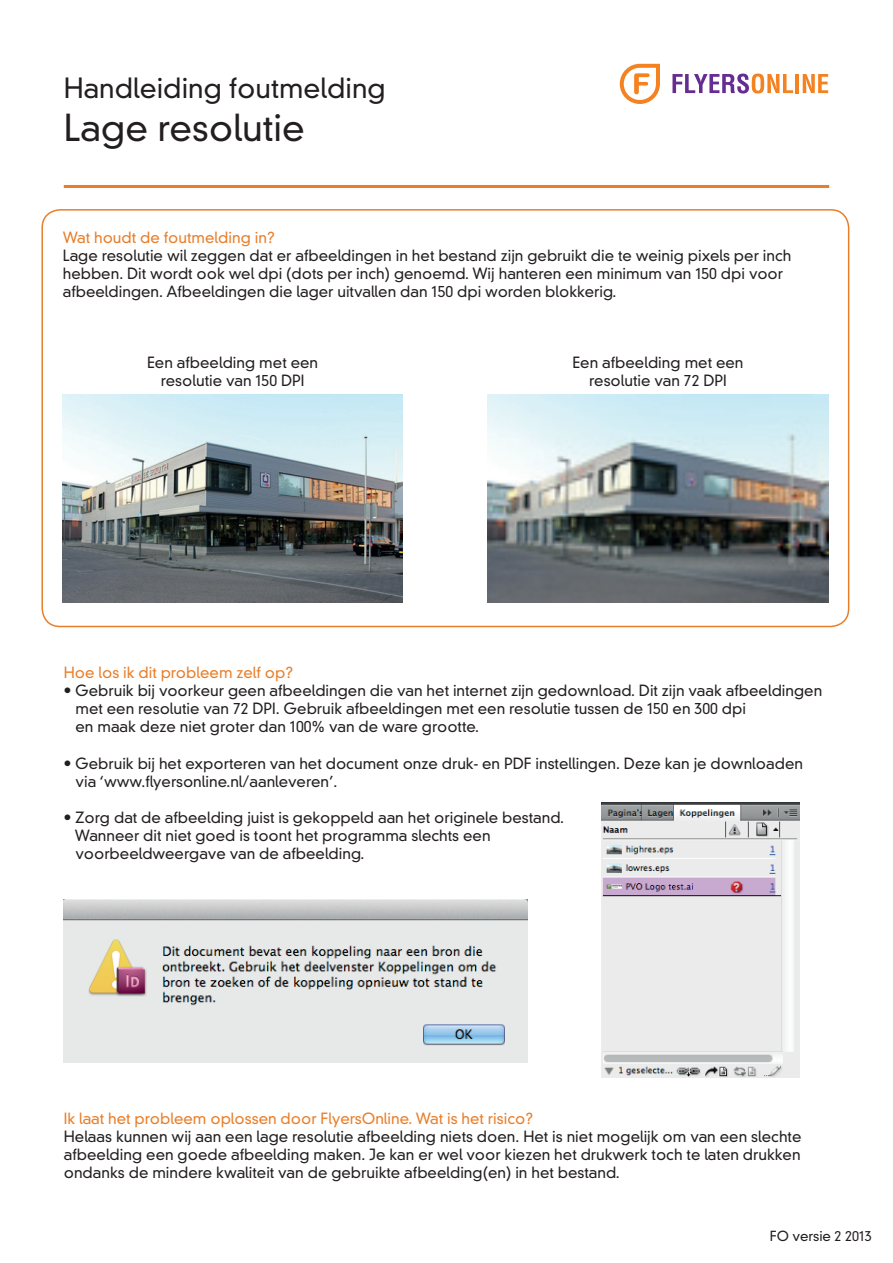
<style>
.page{position:relative;width:893px;height:1263px;background:#fff}
.page>*{position:absolute;margin:0;border:0;box-sizing:border-box;transform-origin:0 0}
.t1{font:300 36px "DIN Neuzeit Grotesk Std";color:#231f20}
.t2{font:300 27px "DIN Neuzeit Grotesk Std";color:#231f20}
.t3{font:300 15px/18px "DIN Neuzeit Grotesk Std";color:#231f20}
.t4{font:300 15px "DIN Neuzeit Grotesk Std";color:#e87e29}
.t5{font:300 13.5px "DIN Neuzeit Grotesk Std";color:#231f20}
</style>
<div class="page">
<div style="left:41px;top:209px;width:808px;height:418px;border:2px solid #e87e29;border-radius:18px"></div>
<hr style="left:64px;top:185px;width:765px;height:3px;background:#e87e29">
<img style="left:63px;top:395px;width:340px;height:208px">
<img style="left:488px;top:395px;width:340px;height:208px">
<img style="left:64px;top:899px;width:463px;height:163px">
<img style="left:601px;top:802px;width:198px;height:275px">
<svg style="left:620px;top:64px;width:40px;height:40px"></svg>
<svg style="left:672px;top:74px;width:121px;height:20px"></svg>
<hr style="left:796px;top:74px;width:3px;height:19px;background:#f58220">
<svg style="left:803px;top:74px;width:25px;height:19px"></svg>
<h2 class="t2" style="left:64px;top:72px;width:324px">Handleiding foutmelding</h2>
<h1 class="t1" style="left:64px;top:106px;width:242px">Lage resolutie</h1>
<p class="t4" style="left:63px;top:229px;width:214px">Wat houdt de foutmelding in?</p>
<p class="t3" style="left:63px;top:247px;width:730px">Lage resolutie wil zeggen dat er afbeeldingen in het bestand zijn gebruikt die te weinig pixels per inch hebben. Dit wordt ook wel dpi (dots per inch) genoemd. Wij hanteren een minimum van 150 dpi voor afbeeldingen. Afbeeldingen die lager uitvallen dan 150 dpi worden blokkerig.</p>
<p class="t3" style="left:147px;top:353px;width:173px;text-align:center">Een afbeelding met een resolutie van 150 DPI</p>
<p class="t3" style="left:572px;top:353px;width:173px;text-align:center">Een afbeelding met een resolutie van 72 DPI</p>
<p class="t4" style="left:64px;top:664px;width:231px">Hoe los ik dit probleem zelf op?</p>
<p class="t3" style="left:75px;top:682px;width:748px;text-indent:-12px">• Gebruik bij voorkeur geen afbeeldingen die van het internet zijn gedownload. Dit zijn vaak afbeeldingen met een resolutie van 72 DPI. Gebruik afbeeldingen met een resolutie tussen de 150 en 300 dpi<br>en maak deze niet groter dan 100% van de ware grootte.</p>
<p class="t3" style="left:75px;top:754px;width:729px;text-indent:-12px">• Gebruik bij het exporteren van het document onze druk- en PDF instellingen. Deze kan je downloaden via ‘www.flyersonline.nl/aanleveren’.</p>
<p class="t3" style="left:75px;top:808px;width:491px;text-indent:-11px">• Zorg dat de afbeelding juist is gekoppeld aan het originele bestand.<br>Wanneer dit niet goed is toont het programma slechts een voorbeeldweergave van de afbeelding.</p>
<p class="t4" style="left:64px;top:1109px;width:471px">Ik laat het probleem oplossen door FlyersOnline. Wat is het risico?</p>
<p class="t3" style="left:64px;top:1127px;width:739px;text-align:justify">Helaas kunnen wij aan een lage resolutie afbeelding niets doen. Het is niet mogelijk om van een slechte afbeelding een goede afbeelding maken. Je kan er wel voor kiezen het drukwerk toch te laten drukken ondanks de mindere kwaliteit van de gebruikte afbeelding(en) in het bestand.</p>
<p class="t5" style="left:770px;top:1227px;width:103px">FO versie 2 2013</p>
</div>
